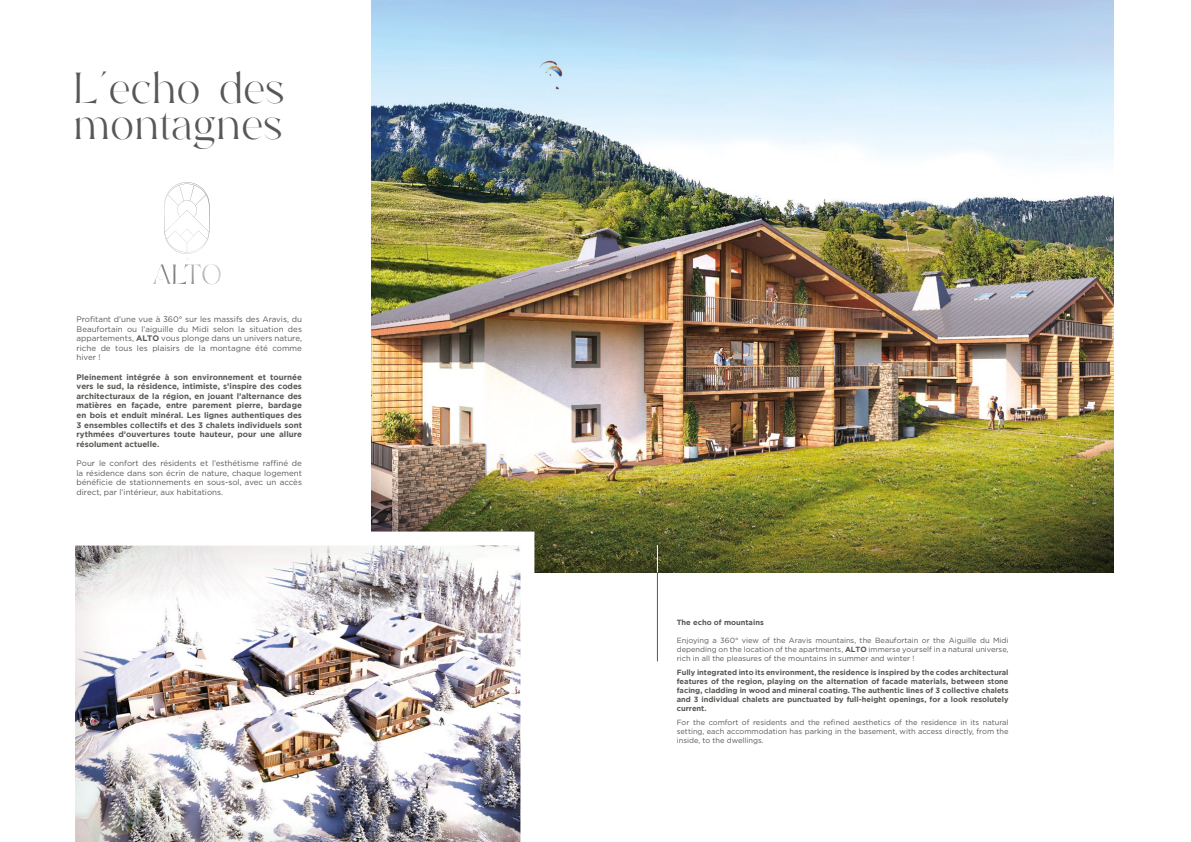
<style>
.page{position:relative;width:1191px;height:842px;background:#fff}
.page>*{position:absolute;margin:0;border:0;box-sizing:border-box;transform-origin:0 0}
.t1{font:42px/36px "PS Aelyn Regular";letter-spacing:-.045em;color:#585856}
.t2{font:8px/9.6px "Gotham";color:#585856;text-align:justify}
.t3{font:700 8px/9.6px "Gotham";color:#585856;text-align:justify}
.t4{font:7.5px/9px "Gotham";color:#585856;text-align:justify}
.t5{font:700 7.5px/9px "Gotham";color:#585856;text-align:justify}
.s1{font-weight:700}
</style>
<div class="page">
<img style="left:371px;top:0;width:742px;height:572px">
<img style="left:75px;top:524px;width:466px;height:318px">
<svg style="left:153px;top:182px;width:68px;height:102px"></svg>
<hr style="left:657px;top:545px;width:1px;height:50px;background:#fff">
<hr style="left:657px;top:572px;width:1px;height:89px;background:#585856">
<h1 class="t1" style="left:73px;top:72px;width:214px">L’echo des montagnes</h1>
<p class="t2" style="left:77px;top:314px;width:227px">Profitant d’une vue à 360° sur les massifs des Aravis, du Beaufortain ou l’aiguille du Midi selon la situation des appartements, <span class="s1">ALTO</span> vous plonge dans un univers nature, riche de tous les plaisirs de la montagne été comme hiver !</p>
<p class="t3" style="left:77px;top:372px;width:227px">Pleinement intégrée à son environnement et tournée vers le sud, la résidence, intimiste, s’inspire des codes architecturaux de la région, en jouant l’alternance des matières en façade, entre parement pierre, bardage en bois et enduit minéral. Les lignes authentiques des 3 ensembles collectifs et des 3 chalets individuels sont rythmées d’ouvertures toute hauteur, pour une allure résolument actuelle.</p>
<p class="t2" style="left:77px;top:458px;width:227px">Pour le confort des résidents et l’esthétisme raffiné de la résidence dans son écrin de nature, chaque logement bénéficie de stationnements en sous-sol, avec un accès direct, par l’intérieur, aux habitations.</p>
<p class="t5" style="left:677px;top:618px;width:88px">The echo of mountains</p>
<p class="t4" style="left:677px;top:636px;width:333px">Enjoying a 360° view of the Aravis mountains, the Beaufortain or the Aiguille du Midi depending on the location of the apartments, <span class="s1">ALTO</span> immerse yourself in a natural universe, rich in all the pleasures of the mountains in summer and winter !</p>
<p class="t5" style="left:677px;top:668px;width:333px">Fully integrated into its environment, the residence is inspired by the codes architectural features of the region, playing on the alternation of facade materials, between stone facing, cladding in wood and mineral coating. The authentic lines of 3 collective chalets and 3 individual chalets are punctuated by full-height openings, for a look resolutely current.</p>
<p class="t4" style="left:677px;top:718px;width:333px">For the comfort of residents and the refined aesthetics of the residence in its natural setting, each accommodation has parking in the basement, with access directly, from the inside, to the dwellings.</p>
</div>
